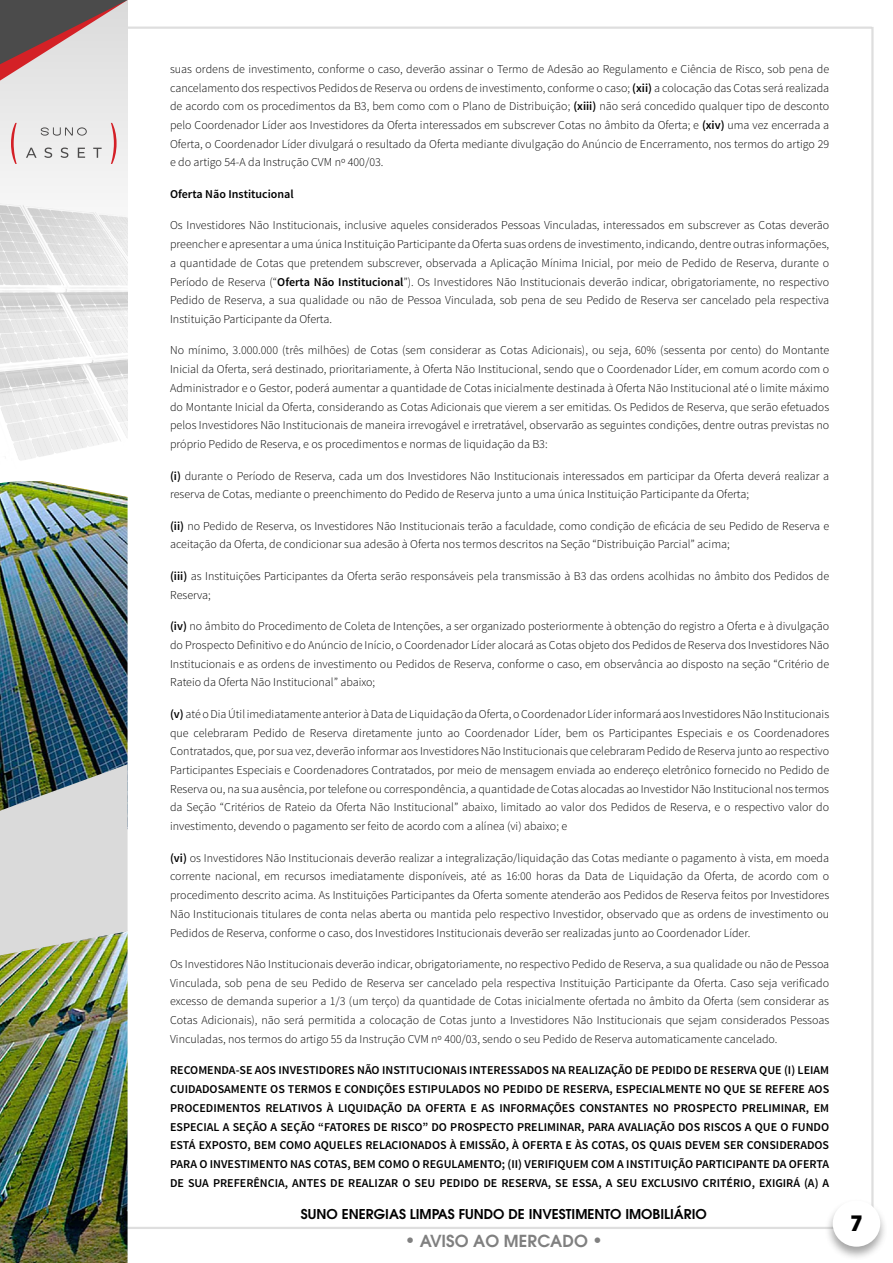
<style>
.page{position:relative;width:893px;height:1263px;background:#fff}
.page>*{position:absolute;margin:0;border:0;box-sizing:border-box;transform-origin:0 0}
.t1{font:700 21px "ITC Avant Garde Pro";color:#000}
.t2{font:600 16.5px "ITC Avant Garde Pro";color:#808080}
.t3{font:600 13.5px "ITC Avant Garde Pro";color:#000}
.t4{font:300 12px/18.8px "Source Sans Pro";color:#000;text-align:justify}
.t5{font:600 12px/18.8px "Source Sans Pro";color:#000;text-align:justify}
.s1{font-weight:600}
.s2{font-size:18px}
</style>
<div class="page">
<hr style="left:871px;top:27px;width:3px;height:1186px;background:#ccc">
<hr style="left:0;top:1227px;width:838px;height:2px;background:#ccc">
<hr style="left:60px;top:27px;width:812px;height:2px;background:#ccc">
<div style="left:0;top:0;width:128px;height:267px;background:#ededed"></div>
<img style="left:0;top:200px;width:128px;height:260px">
<img style="left:0;top:481px;width:128px;height:283px">
<img style="left:0;top:955px;width:128px;height:308px">
<svg style="left:0;top:0;width:128px;height:81px"></svg>
<svg style="left:11px;top:123px;width:6px;height:41px"></svg>
<svg style="left:111px;top:123px;width:6px;height:41px"></svg>
<svg style="left:41px;top:127px;width:46px;height:9px"></svg>
<svg style="left:26px;top:148px;width:76px;height:10px"></svg>
<svg style="left:0;top:764px;width:128px;height:191px;background:#c0c5c1"></svg>
<div style="left:825px;top:1199px;width:63px;height:62px;background:#4a4a4a;opacity:.5"></div>
<div style="left:833px;top:1200px;width:47px;height:47px;background:#fff;border-radius:50%"></div>
<p class="t4" style="left:170px;top:59px;width:661px">suas ordens de investimento, conforme o caso, deverão assinar o Termo de Adesão ao Regulamento e Ciência de Risco, sob pena de cancelamento dos respectivos Pedidos de Reserva ou ordens de investimento, conforme o caso; <span class="s1">(xii)</span> a colocação das Cotas será realizada de acordo com os procedimentos da B3, bem como com o Plano de Distribuição; <span class="s1">(xiii)</span> não será concedido qualquer tipo de desconto pelo Coordenador Líder aos Investidores da Oferta interessados em subscrever Cotas no âmbito da Oferta; e <span class="s1">(xiv)</span> uma vez encerrada a Oferta, o Coordenador Líder divulgará o resultado da Oferta mediante divulgação do Anúncio de Encerramento, nos termos do artigo 29 e do artigo 54-A da Instrução CVM nº 400/03.</p>
<p class="t5" style="left:170px;top:185px;width:125px">Oferta Não Institucional</p>
<p class="t4" style="left:170px;top:216px;width:661px">Os Investidores Não Institucionais, inclusive aqueles considerados Pessoas Vinculadas, interessados em subscrever as Cotas deverão preencher e apresentar a uma única Instituição Participante da Oferta suas ordens de investimento, indicando, dentre outras informações, a quantidade de Cotas que pretendem subscrever, observada a Aplicação Mínima Inicial, por meio de Pedido de Reserva, durante o Período de Reserva (“<span class="s1">Oferta Não Institucional</span>”). Os Investidores Não Institucionais deverão indicar, obrigatoriamente, no respectivo Pedido de Reserva, a sua qualidade ou não de Pessoa Vinculada, sob pena de seu Pedido de Reserva ser cancelado pela respectiva Instituição Participante da Oferta.</p>
<p class="t4" style="left:170px;top:341px;width:661px">No mínimo, 3.000.000 (três milhões) de Cotas (sem considerar as Cotas Adicionais), ou seja, 60% (sessenta por cento) do Montante Inicial da Oferta, será destinado, prioritariamente, à Oferta Não Institucional, sendo que o Coordenador Líder, em comum acordo com o Administrador e o Gestor, poderá aumentar a quantidade de Cotas inicialmente destinada à Oferta Não Institucional até o limite máximo do Montante Inicial da Oferta, considerando as Cotas Adicionais que vierem a ser emitidas. Os Pedidos de Reserva, que serão efetuados pelos Investidores Não Institucionais de maneira irrevogável e irretratável, observarão as seguintes condições, dentre outras previstas no próprio Pedido de Reserva, e os procedimentos e normas de liquidação da B3:</p>
<p class="t4" style="left:170px;top:466px;width:661px"><span class="s1">(i)</span> durante o Período de Reserva, cada um dos Investidores Não Institucionais interessados em participar da Oferta deverá realizar a reserva de Cotas, mediante o preenchimento do Pedido de Reserva junto a uma única Instituição Participante da Oferta;</p>
<p class="t4" style="left:170px;top:516px;width:661px"><span class="s1">(ii)</span> no Pedido de Reserva, os Investidores Não Institucionais terão a faculdade, como condição de eficácia de seu Pedido de Reserva e aceitação da Oferta, de condicionar sua adesão à Oferta nos termos descritos na Seção “Distribuição Parcial” acima;</p>
<p class="t4" style="left:170px;top:567px;width:661px"><span class="s1">(iii)</span> as Instituições Participantes da Oferta serão responsáveis pela transmissão à B3 das ordens acolhidas no âmbito dos Pedidos de<br>Reserva;</p>
<p class="t4" style="left:170px;top:617px;width:661px"><span class="s1">(iv)</span> no âmbito do Procedimento de Coleta de Intenções, a ser organizado posteriormente à obtenção do registro a Oferta e à divulgação do Prospecto Definitivo e do Anúncio de Início, o Coordenador Líder alocará as Cotas objeto dos Pedidos de Reserva dos Investidores Não Institucionais e as ordens de investimento ou Pedidos de Reserva, conforme o caso, em observância ao disposto na seção “Critério de Rateio da Oferta Não Institucional” abaixo;</p>
<p class="t4" style="left:170px;top:704px;width:661px"><span class="s1">(v)</span> até o Dia Útil imediatamente anterior à Data de Liquidação da Oferta, o Coordenador Líder informará aos Investidores Não Institucionais que celebraram Pedido de Reserva diretamente junto ao Coordenador Líder, bem os Participantes Especiais e os Coordenadores Contratados, que, por sua vez, deverão informar aos Investidores Não Institucionais que celebraram Pedido de Reserva junto ao respectivo Participantes Especiais e Coordenadores Contratados, por meio de mensagem enviada ao endereço eletrônico fornecido no Pedido de Reserva ou, na sua ausência, por telefone ou correspondência, a quantidade de Cotas alocadas ao Investidor Não Institucional nos termos da Seção “Critérios de Rateio da Oferta Não Institucional” abaixo, limitado ao valor dos Pedidos de Reserva, e o respectivo valor do investimento, devendo o pagamento ser feito de acordo com a alínea (vi) abaixo; e</p>
<p class="t4" style="left:170px;top:848px;width:661px"><span class="s1">(vi)</span> os Investidores Não Institucionais deverão realizar a integralização/liquidação das Cotas mediante o pagamento à vista, em moeda corrente nacional, em recursos imediatamente disponíveis, até as 16:00 horas da Data de Liquidação da Oferta, de acordo com o procedimento descrito acima. As Instituições Participantes da Oferta somente atenderão aos Pedidos de Reserva feitos por Investidores Não Institucionais titulares de conta nelas aberta ou mantida pelo respectivo Investidor, observado que as ordens de investimento ou Pedidos de Reserva, conforme o caso, dos Investidores Institucionais deverão ser realizadas junto ao Coordenador Líder.</p>
<p class="t4" style="left:170px;top:955px;width:661px">Os Investidores Não Institucionais deverão indicar, obrigatoriamente, no respectivo Pedido de Reserva, a sua qualidade ou não de Pessoa Vinculada, sob pena de seu Pedido de Reserva ser cancelado pela respectiva Instituição Participante da Oferta. Caso seja verificado excesso de demanda superior a 1/3 (um terço) da quantidade de Cotas inicialmente ofertada no âmbito da Oferta (sem considerar as Cotas Adicionais), não será permitida a colocação de Cotas junto a Investidores Não Institucionais que sejam considerados Pessoas Vinculadas, nos termos do artigo 55 da Instrução CVM nº 400/03, sendo o seu Pedido de Reserva automaticamente cancelado.</p>
<p class="t5" style="left:170px;top:1061px;width:661px">RECOMENDA-SE AOS INVESTIDORES NÃO INSTITUCIONAIS INTERESSADOS NA REALIZAÇÃO DE PEDIDO DE RESERVA QUE (I) LEIAM CUIDADOSAMENTE OS TERMOS E CONDIÇÕES ESTIPULADOS NO PEDIDO DE RESERVA, ESPECIALMENTE NO QUE SE REFERE AOS PROCEDIMENTOS RELATIVOS À LIQUIDAÇÃO DA OFERTA E AS INFORMAÇÕES CONSTANTES NO PROSPECTO PRELIMINAR, EM ESPECIAL A SEÇÃO A SEÇÃO “FATORES DE RISCO” DO PROSPECTO PRELIMINAR, PARA AVALIAÇÃO DOS RISCOS A QUE O FUNDO ESTÁ EXPOSTO, BEM COMO AQUELES RELACIONADOS À EMISSÃO, À OFERTA E ÀS COTAS, OS QUAIS DEVEM SER CONSIDERADOS PARA O INVESTIMENTO NAS COTAS, BEM COMO O REGULAMENTO; (II) VERIFIQUEM COM A INSTITUIÇÃO PARTICIPANTE DA OFERTA DE SUA PREFERÊNCIA, ANTES DE REALIZAR O SEU PEDIDO DE RESERVA, SE ESSA, A SEU EXCLUSIVO CRITÉRIO, EXIGIRÁ (A) A</p>
<p class="t3" style="left:301px;top:1205px;width:407px">SUNO ENERGIAS LIMPAS FUNDO DE INVESTIMENTO IMOBILIÁRIO</p>
<h2 class="t2" style="left:405px;top:1230px;width:200px"><span class="s2">•</span> AVISO AO MERCADO <span class="s2">•</span></h2>
<h1 class="t1" style="left:850px;top:1209px;width:14px">7</h1>
</div>
